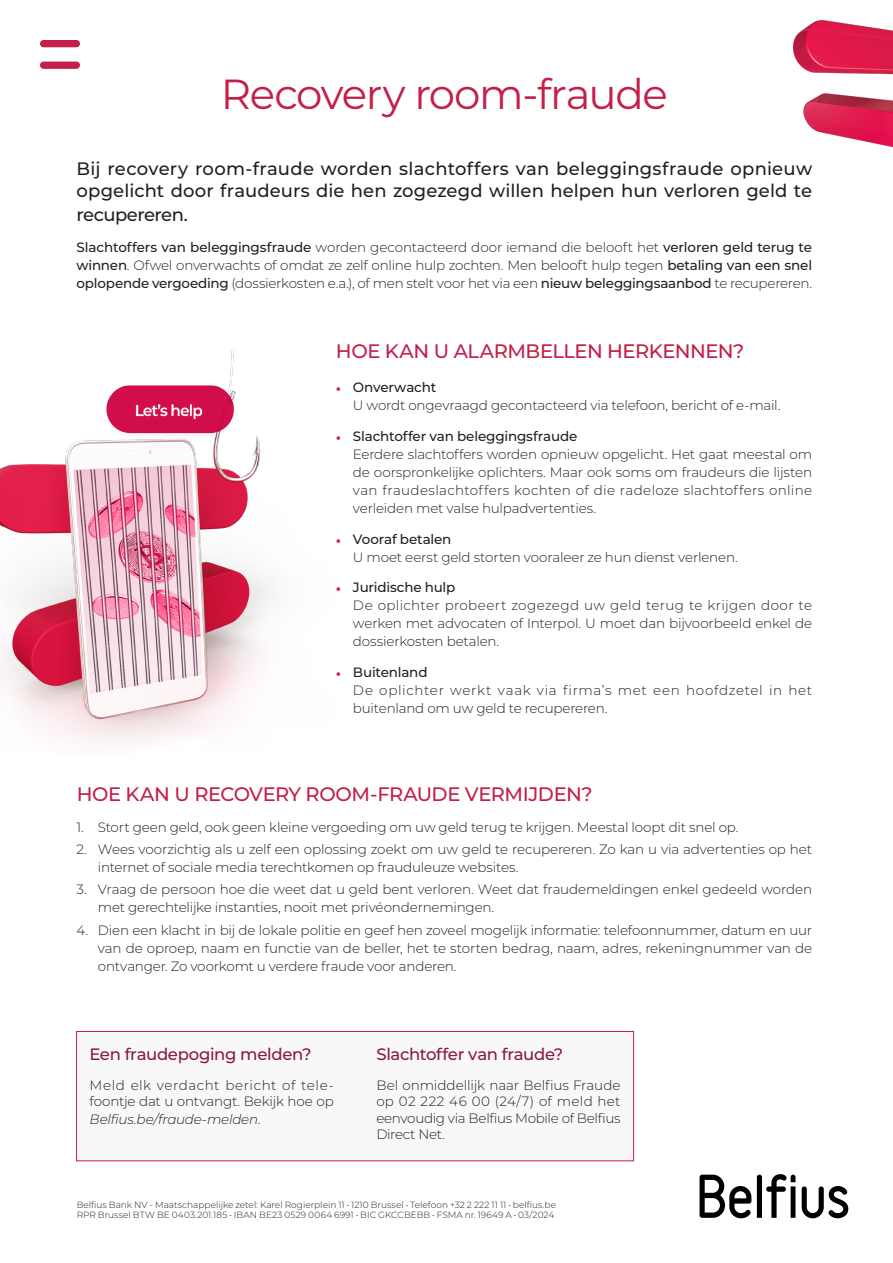
<style>
.page{position:relative;width:893px;height:1263px;background:#fff}
.page>*{position:absolute;margin:0;border:0;box-sizing:border-box;transform-origin:0 0}
.Title_1{font:42px "Belfius 21";letter-spacing:-.035em;color:#c31f48}
.Title_0{font:500 19.5px "Belfius 21";letter-spacing:-.02em;color:#c31f48}
.t1{font:500 18px/23.2px "Belfius 21";color:#231f20;text-align:justify}
.inleiding__kan_varieren_in_corps{font:500 16.5px "Belfius 21";letter-spacing:-.02em;color:#8c193c}
.Body{font:300 13.5px/18px "Belfius 21";letter-spacing:-.01em;color:#231f20;text-align:justify}
.Body-2{font:300 13.5px/18px "Belfius 21";letter-spacing:.04em;color:#231f20}
.t2{font:500 13.5px "Belfius 21";letter-spacing:-.01em;color:#231f20}
.Body-3{font:300 13.5px/16.5px "Belfius 21";letter-spacing:.015em;color:#231f20}
.Body-4{font:italic 300 13.5px "Belfius 21";letter-spacing:-.015em;color:#231f20}
.t3{font:300 9px/10.8px "Belfius 21";letter-spacing:.005em;color:#231f20}
.s1{font-weight:500}
.s2{font-family:"Minion Pro";font-weight:400;color:#c31f48}
.s3{font-style:normal}
</style>
<div class="page">
<svg style="left:699px;top:1175px;width:52px;height:43px"></svg>
<svg style="left:757px;top:1174px;width:38px;height:44px"></svg>
<svg style="left:802px;top:1186px;width:46px;height:32px"></svg>
<div style="left:40px;top:62px;width:40px;height:7px;background:#c31f48;border-radius:4px"></div>
<div style="left:40px;top:40px;width:40px;height:7px;background:#c31f48;border-radius:4px"></div>
<img style="left:793px;top:20px;width:100px;height:128px">
<img style="left:0;top:351px;width:274px;height:394px">
<div style="left:77px;top:1031px;width:557px;height:130px;background:#f8f8f9"></div>
<div style="left:76px;top:1031px;width:558px;height:130px;border:1px solid #c31f48"></div>
<p class="Title_1" style="left:221px;top:68px;width:448px">Recovery room-fraude</p>
<h3 class="t1" style="left:77px;top:157px;width:737px">Bij recovery room-fraude worden slachtoffers van beleggingsfraude opnieuw opgelicht door fraudeurs die hen zogezegd willen helpen hun verloren geld te recupereren.</h3>
<p class="Body" style="left:77px;top:238px;width:737px"><span class="s1">Slachtoffers van beleggingsfraude</span> worden gecontacteerd door iemand die belooft het <span class="s1">verloren geld terug te winnen</span>. Ofwel onverwachts of omdat ze zelf online hulp zochten. Men belooft hulp tegen <span class="s1">betaling van een snel oplopende vergoeding</span> (dossierkosten e.a.), of men stelt voor het via een <span class="s1">nieuw beleggingsaanbod</span> te recupereren.</p>
<p class="Title_0" style="left:336px;top:339px;width:410px">HOE KAN U ALARMBELLEN HERKENNEN?</p>
<p class="t2" style="left:336px;top:379px;width:102px"><span class="s2">•</span> Onverwacht</p>
<p class="Body" style="left:353px;top:396px;width:429px">U wordt ongevraagd gecontacteerd via telefoon, bericht of e-mail.</p>
<p class="t2" style="left:336px;top:428px;width:243px"><span class="s2">•</span> Slachtoffer van beleggingsfraude</p>
<p class="Body" style="left:353px;top:445px;width:461px">Eerdere slachtoffers worden opnieuw opgelicht. Het gaat meestal om de oorspronkelijke oplichters. Maar ook soms om fraudeurs die lijsten van fraudeslachtoffers kochten of die radeloze slachtoffers online verleiden met valse hulpadvertenties.</p>
<p class="t2" style="left:336px;top:530px;width:117px"><span class="s2">•</span> Vooraf betalen</p>
<p class="Body" style="left:353px;top:548px;width:386px">U moet eerst geld storten vooraleer ze hun dienst verlenen.</p>
<p class="t2" style="left:336px;top:579px;width:121px"><span class="s2">•</span> Juridische hulp</p>
<p class="Body" style="left:353px;top:597px;width:461px">De oplichter probeert zogezegd uw geld terug te krijgen door te werken met advocaten of Interpol. U moet dan bijvoorbeeld enkel de dossierkosten betalen.</p>
<p class="t2" style="left:336px;top:664px;width:93px"><span class="s2">•</span> Buitenland</p>
<p class="Body-2" style="left:353px;top:681px;width:461px">De oplichter werkt vaak via firma’s met een hoofdzetel in het buitenland om uw geld te recupereren.</p>
<h2 class="Title_0" style="left:77px;top:782px;width:518px">HOE KAN U RECOVERY ROOM-FRAUDE VERMIJDEN?</h2>
<p class="Body" style="left:77px;top:818px;width:663px">1. Stort geen geld, ook geen kleine vergoeding om uw geld terug te krijgen. Meestal loopt dit snel op.</p>
<p class="Body" style="left:98px;top:840px;width:716px;text-indent:-21px">2. Wees voorzichtig als u zelf een oplossing zoekt om uw geld te recupereren. Zo kan u via advertenties op het internet of sociale media terechtkomen op frauduleuze websites.</p>
<p class="Body" style="left:98px;top:881px;width:716px;text-indent:-21px">3. Vraag de persoon hoe die weet dat u geld bent verloren. Weet dat fraudemeldingen enkel gedeeld worden met gerechtelijke instanties, nooit met privéondernemingen.</p>
<p class="Body" style="left:98px;top:921px;width:716px;text-indent:-21px">4. Dien een klacht in bij de lokale politie en geef hen zoveel mogelijk informatie: telefoonnummer, datum en uur van de oproep, naam en functie van de beller, het te storten bedrag, naam, adres, rekeningnummer van de ontvanger. Zo voorkomt u verdere fraude voor anderen.</p>
<p class="inleiding__kan_varieren_in_corps" style="left:90px;top:1044px;width:223px">Een fraudepoging melden?</p>
<p class="Body-3" style="left:90px;top:1077px;width:246px">Meld elk verdacht bericht of tele&shy;foontje dat u ontvangt. Bekijk hoe op</p>
<p class="Body-4" style="left:90px;top:1111px;width:172px">Belfius.be/fraude-melden<span class="s3">.</span></p>
<p class="inleiding__kan_varieren_in_corps" style="left:376px;top:1044px;width:189px">Slachtoffer van fraude?</p>
<p class="Body" style="left:376px;top:1077px;width:246px;line-height:16.5px">Bel onmiddellijk naar Belfius Fraude op 02 222 46 00 (24/7) of meld het eenvoudig via Belfius Mobile of Belfius Direct Net.</p>
<p class="t3" style="left:77px;top:1199px;width:481px">Belfius Bank NV - Maatschappelijke zetel: Karel Rogierplein 11 • 1210 Brussel • Telefoon +32 2 222 11 11 • belfius.be<br>RPR Brussel BTW BE 0403.201.185 • IBAN BE23 0529 0064 6991 • BIC GKCCBEBB • FSMA nr. 19649 A • 03/2024</p>
</div>
